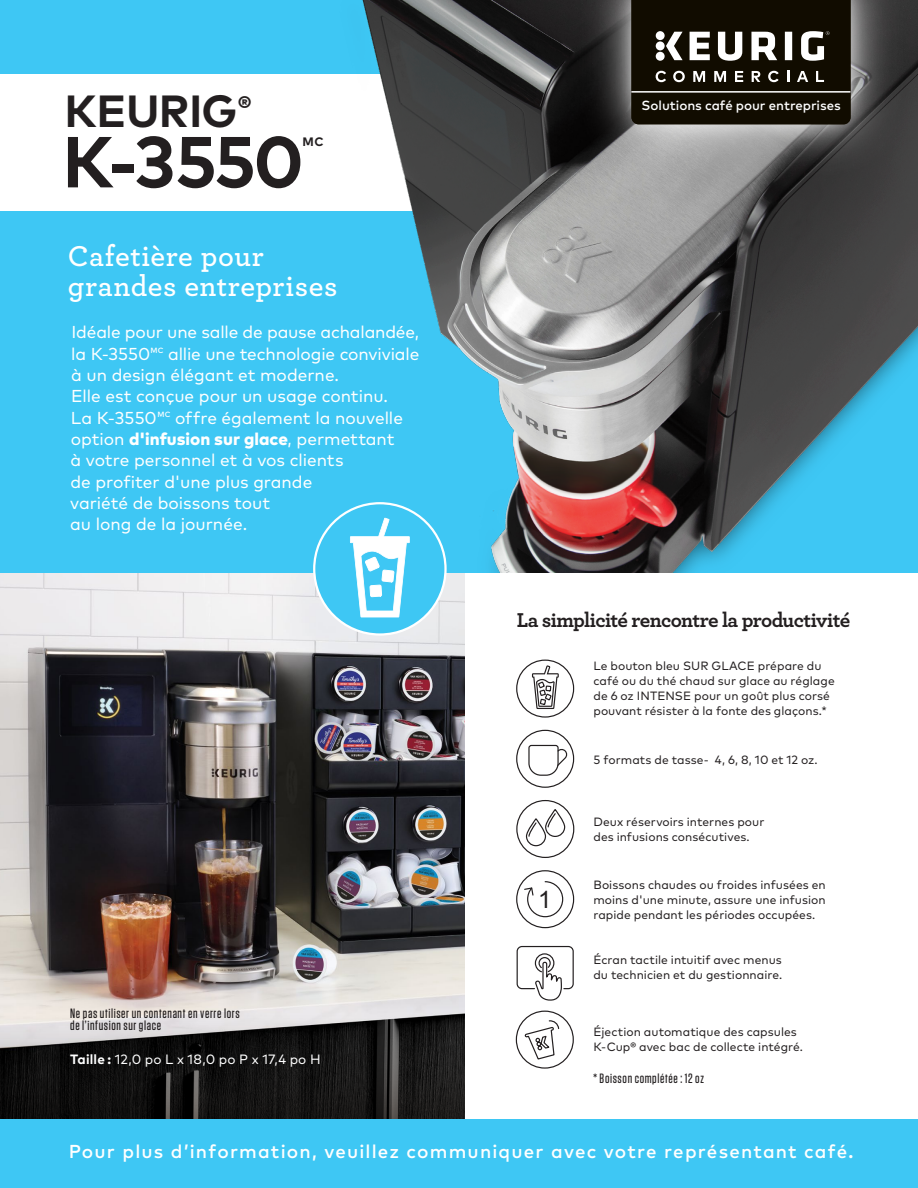
<style>
.page{position:relative;width:918px;height:1188px;background:#fff}
.page>*{position:absolute;margin:0;border:0;box-sizing:border-box;transform-origin:0 0}
.t1{font:700 72px "Mark Pro";color:#231f20}
.t2{font:700 45px "Mark Pro";letter-spacing:-.005em;color:#231f20}
.t3{font:600 30px/30px "Archer";letter-spacing:.015em;color:#fff}
.t4{font:24px "Arial";color:#231f20}
.t5{font:700 21px "Archer";letter-spacing:-.035em;color:#231f20}
.t6{font:500 18.75px "Mark OT";letter-spacing:.06em;color:#fff}
.t7{font:17.25px/21.3px "Mark OT";letter-spacing:-.005em;color:#fff}
.t8{font:500 13.5px/12px "Tungsten";letter-spacing:.045em;color:#231f20}
.t9{font:13.5px "Mark Pro";letter-spacing:.015em;color:#fff}
.t10{font:500 13.2px "Mark OT";letter-spacing:-.005em;color:#fff}
.t11{font:700 12.3px "Mark OT";color:#231f20}
.t12{font:12px/15px "Mark Pro";letter-spacing:.005em;color:#231f20}
.t13{font:500 7.5px "Mark OT";color:#fff}
.s1{font-weight:800}
.s2{font-weight:700}
</style>
<div class="page">
<div style="left:516px;top:800px;width:58px;height:58px;border:1px solid #231f20;border-radius:50%"></div>
<div style="left:526px;top:818px;width:20px;height:28px;border:1px solid #231f20;border-radius:9px"></div>
<svg style="left:528px;top:821px;width:10px;height:16px"></svg>
<div style="left:545px;top:809px;width:20px;height:28px;border:1px solid #231f20;border-radius:9px"></div>
<svg style="left:547px;top:812px;width:10px;height:16px"></svg>
<img style="left:0;top:573px;width:464px;height:437px">
<div style="left:0;top:0;width:918px;height:573px;background:#3ec7f4"></div>
<div style="left:0;top:74px;width:505px;height:137px;background:#fff"></div>
<img style="left:313px;top:0;width:605px;height:573px">
<img style="left:567px;top:0;width:349px;height:190px">
<svg style="left:0;top:1010px;width:464px;height:109px;background:#4c4b4a"></svg>
<div style="left:516px;top:1011px;width:58px;height:58px;border:1px solid #231f20;border-radius:50%"></div>
<svg style="left:524px;top:1020px;width:36px;height:40px"></svg>
<img style="left:48px;top:1030px;width:296px;height:60px">
<div style="left:516px;top:870px;width:58px;height:58px;border:1px solid #231f20;border-radius:50%"></div>
<svg style="left:523px;top:881px;width:41px;height:37px"></svg>
<div style="left:516px;top:730px;width:58px;height:58px;border:1px solid #231f20;border-radius:50%"></div>
<svg style="left:528px;top:744px;width:41px;height:32px"></svg>
<svg style="left:534px;top:945px;width:29px;height:56px"></svg>
<div style="left:517px;top:946px;width:57px;height:43px;border:1px solid #231f20;border-radius:5px"></div>
<div style="left:516px;top:660px;width:58px;height:58px;border:1px solid #231f20;border-radius:50%"></div>
<svg style="left:532px;top:665px;width:27px;height:44px"></svg>
<div style="left:314px;top:503px;width:132px;height:132px;background:#3ec7f4;border-radius:50%"></div>
<svg style="left:350px;top:518px;width:60px;height:100px"></svg>
<div style="left:0;top:1119px;width:918px;height:69px;background:#3ec7f4"></div>
<img style="left:605px;top:0;width:271px;height:150px">
<svg style="left:631px;top:0;width:220px;height:124px;background:#2c281d"></svg>
<hr style="left:631px;top:91px;width:219px;height:2px;background:#fff">
<h2 class="t2" style="left:64px;top:77px;width:189px">KEURIG<sup>®</sup></h2>
<h1 class="t1" style="left:62px;top:107px;width:243px">K-3550</h1>
<p class="t11" style="left:303px;top:134px;width:23px">MC</p>
<h3 class="t3" style="left:68px;top:239px;width:271px">Cafetière pour grandes entreprises</h3>
<h3 class="t7" style="left:71px;top:321px;width:349px">Idéale pour une salle de pause achalandée, la K-3550</h3>
<h3 class="t7" style="left:71px;top:343px;width:350px;text-indent:97px">allie une technologie conviviale à un design élégant et moderne.<br>Elle est conçue pour un usage continu.<br>La K-3550</h3>
<p class="t13" style="left:151px;top:346px;width:15px">MC</p>
<h3 class="t7" style="left:70px;top:407px;width:334px;text-indent:105px">offre également la nouvelle option <span class="s1">d'infusion sur glace</span>, permettant à votre personnel et à vos clients<br>de profiter d'une plus grande<br>variété de boissons tout<br>au long de la journée.</h3>
<p class="t13" style="left:157px;top:410px;width:15px">MC</p>
<p class="t8" style="left:70px;top:1007px;width:171px">Ne pas utiliser un contenant en verre lors de l’infusion sur glace</p>
<p class="t9" style="left:70px;top:1049px;width:252px"><span class="s2">Taille :</span> 12,0 po L x 18,0 po P x 17,4 po H</p>
<p class="t10" style="left:642px;top:97px;width:201px">Solutions café pour entreprises</p>
<h3 class="t5" style="left:517px;top:603px;width:335px">La simplicité rencontre la productivité</h3>
<p class="t12" style="left:593px;top:657px;width:243px">Le bouton bleu SUR GLACE prépare du café ou du thé chaud sur glace au réglage de 6 oz INTENSE pour un goût plus corsé pouvant résister à la fonte des glaçons.*</p>
<p class="t12" style="left:593px;top:752px;width:226px">5 formats de tasse- 4, 6, 8, 10 et 12 oz.</p>
<h3 class="t4" style="left:538px;top:884px;width:15px">1</h3>
<p class="t12" style="left:593px;top:814px;width:172px">Deux réservoirs internes pour des infusions consécutives.</p>
<p class="t12" style="left:593px;top:876px;width:234px;text-align:justify">Boissons chaudes ou froides infusées en moins d'une minute, assure une infusion rapide pendant les périodes occupées.</p>
<p class="t12" style="left:593px;top:951px;width:190px">Écran tactile intuitif avec menus du technicien et du gestionnaire.</p>
<p class="t12" style="left:593px;top:1023px;width:211px">Éjection automatique des capsules<br>K-Cup® avec bac de collecte intégré.</p>
<p class="t8" style="left:593px;top:1072px;width:112px">* Boisson complétée : 12 oz</p>
<h3 class="t6" style="left:69px;top:1139px;width:786px">Pour plus d’information, veuillez communiquer avec votre représentant café.</h3>
</div>
